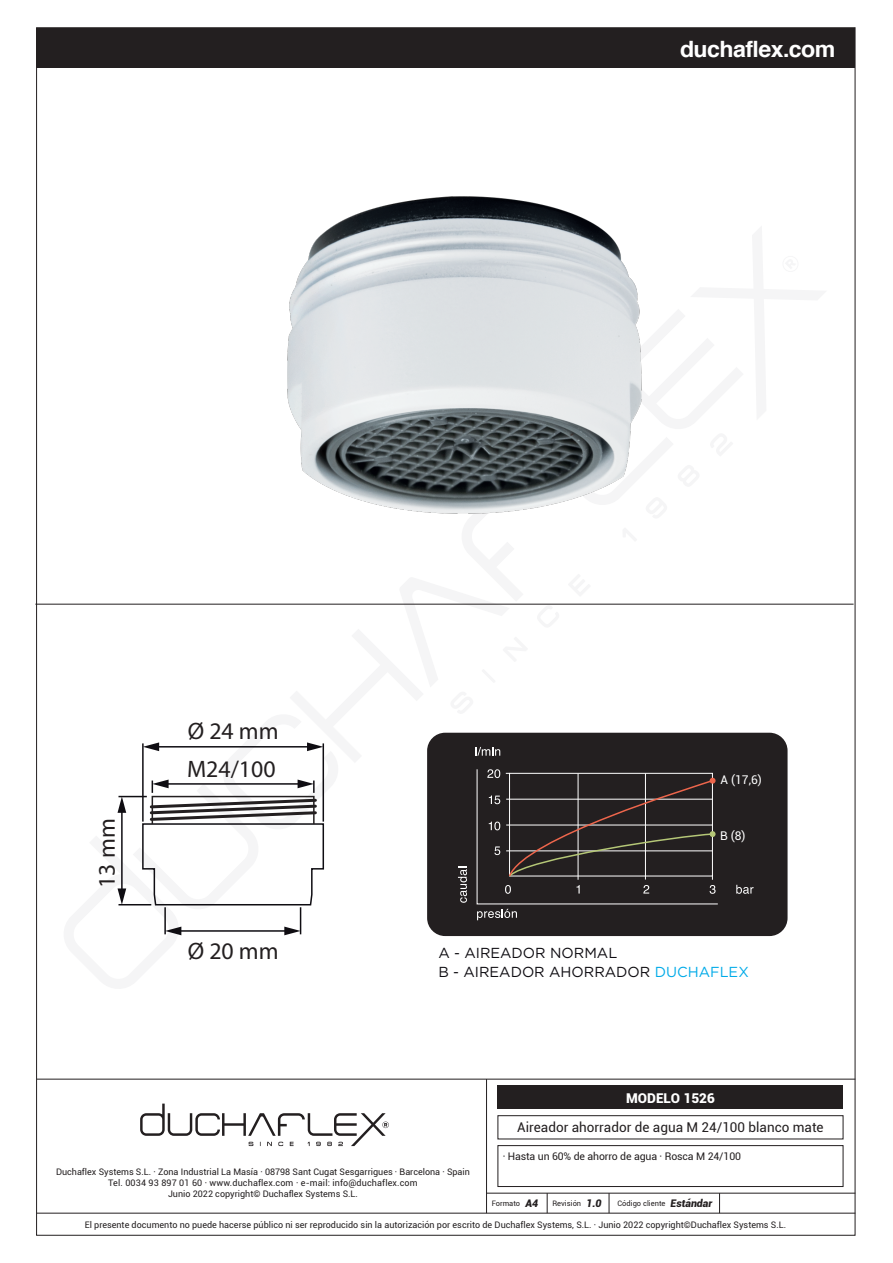
<style>
.page{position:relative;width:893px;height:1263px;background:#fff}
.page>*{position:absolute;margin:0;border:0;box-sizing:border-box;transform-origin:0 0}
.t1{font:23.85px "Myriad Pro";color:#231f20}
.t2{font:700 22.5px "Helvetica";letter-spacing:-.025em;color:#fff}
.t3{font:14.55px/18.3px "Gotham";color:#0f0d12}
.t4{font:13.5px "Roboto";color:#231f20}
.t5{font:900 13.5px "Roboto";color:#fff}
.t6{font:12px "Roboto";color:#fff}
.t7{font:10.5px "Roboto";letter-spacing:-.01em;color:#231f20}
.t8{font:9px/10.8px "Roboto";color:#231f20;text-align:center}
.t9{font:7.5px "Roboto";color:#231f20}
.s1{color:#00aae8}
.s2{font-weight:900;font-style:italic;font-size:10.5px}
</style>
<div class="page">
<hr style="left:37px;top:1079px;width:818px;height:1px;background:#231f20">
<hr style="left:486px;top:1193px;width:369px;height:1px;background:#231f20">
<hr style="left:37px;top:1213px;width:818px;height:1px;background:#231f20">
<hr style="left:486px;top:1079px;width:1px;height:134px;background:#231f20">
<svg style="left:547px;top:1193px;width:1px;height:20px"></svg>
<svg style="left:609px;top:1193px;width:1px;height:20px"></svg>
<svg style="left:719px;top:1193px;width:1px;height:20px"></svg>
<div style="left:37px;top:28px;width:818px;height:40px;background:#231f20"></div>
<div style="left:498px;top:1086px;width:345px;height:23px;background:#231f20"></div>
<div style="left:497px;top:1115px;width:346px;height:24px;border:1px solid #231f20"></div>
<div style="left:497px;top:1145px;width:346px;height:42px;border:1px solid #231f20"></div>
<svg style="left:140px;top:1103px;width:249px;height:43px"></svg>
<svg style="left:61px;top:347px;width:766px;height:590px"></svg>
<hr style="left:35px;top:604px;width:819px;height:1px;background:#231f20">
<img style="left:288px;top:197px;width:353px;height:316px">
<h2 class="t2" style="left:680px;top:30px;width:157px">duchaflex.com</h2>
<h1 class="t1" style="left:92px;top:888px;width:71px;rotate:-90deg">13 mm</h1>
<h1 class="t1" style="left:188px;top:716px;width:92px">Ø 24 mm</h1>
<h1 class="t1" style="left:187px;top:754px;width:90px">M24/100</h1>
<h1 class="t1" style="left:188px;top:936px;width:92px">Ø 20 mm</h1>
<h3 class="t6" style="left:721px;top:771px;width:43px">A (17,6)</h3>
<h3 class="t6" style="left:720px;top:827px;width:27px">B (8)</h3>
<h3 class="t3" style="left:438px;top:944px;width:312px">A - AIREADOR NORMAL<br>B - AIREADOR AHORRADOR <span class="s1">DUCHAFLEX</span></h3>
<h3 class="t5" style="left:626px;top:1089px;width:90px">MODELO 1526</h3>
<p class="t8" style="left:56px;top:1166px;width:415px">Duchaflex Systems S.L. · Zona Industrial La Masía · 08798 Sant Cugat Sesgarrigues · Barcelona · Spain<br>Tel. 0034 93 897 01 60 · www.duchaflex.com · e-mail: info@duchaflex.com<br>Junio 2022 copyright© Duchaflex Systems S.L.</p>
<h3 class="t4" style="left:517px;top:1118px;width:308px">Aireador ahorrador de agua M 24/100 blanco mate</h3>
<p class="t7" style="left:503px;top:1149px;width:240px">· Hasta un 60% de ahorro de agua · Rosca M 24/100</p>
<p class="t9" style="left:492px;top:1198px;width:48px">Formato <span class="s2">A4</span></p>
<p class="t9" style="left:553px;top:1198px;width:51px">Revisión <span class="s2">1.0</span></p>
<p class="t9" style="left:618px;top:1198px;width:96px">Código cliente <span class="s2">Estándar</span></p>
<p class="t8" style="left:85px;top:1219px;width:703px">El presente documento no puede hacerse público ni ser reproducido sin la autorización por escrito de Duchaflex Systems, S.L. · Junio 2022 copyright©Duchaflex Systems S.L.</p>
</div>
